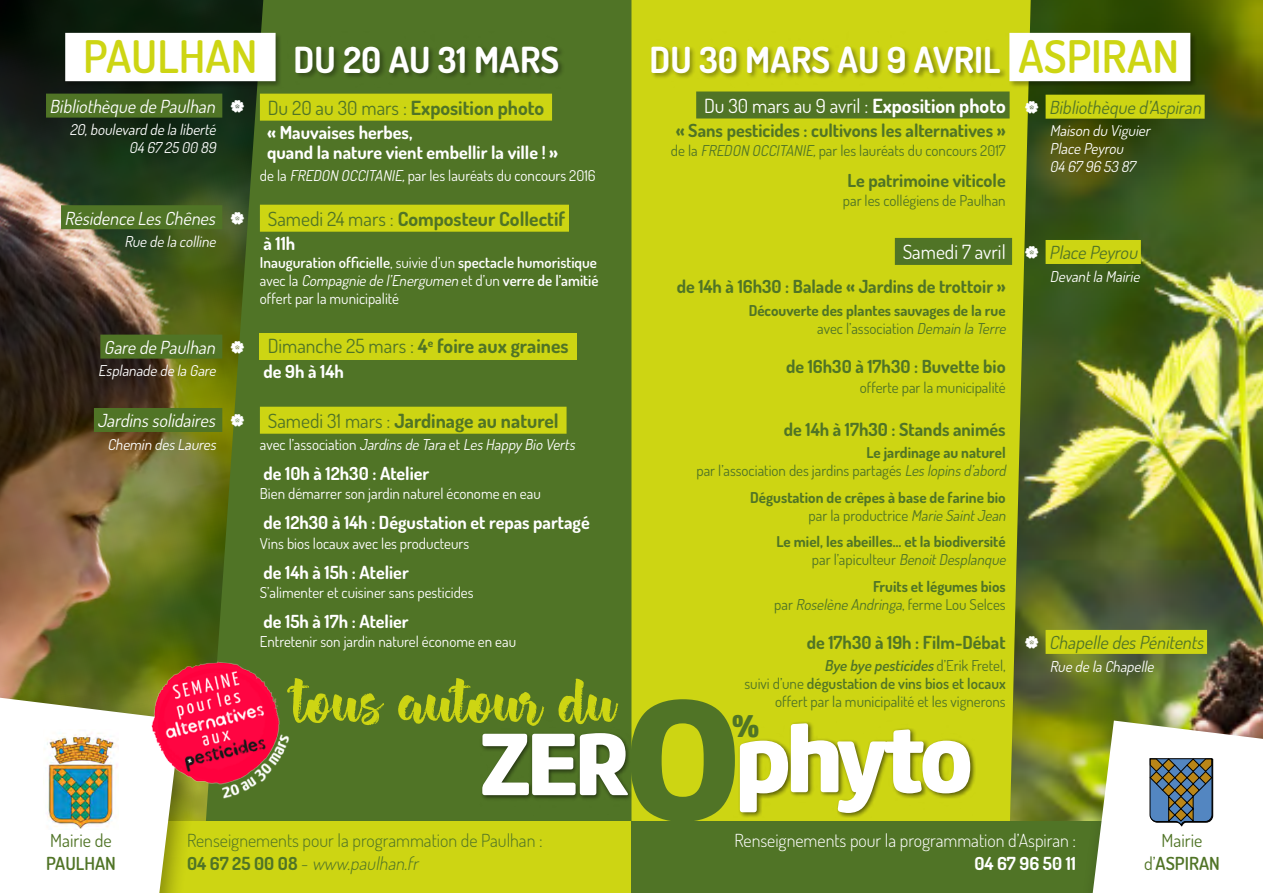
<style>
.page{position:relative;width:1263px;height:893px;background:#fff}
.page>*{position:absolute;margin:0;border:0;box-sizing:border-box;transform-origin:0 0}
.t1{font:97.8px "Amelia Rounded Black";letter-spacing:-.05em;color:#fff}
.t2{font:56.7px "Hensa";color:#cdd513}
.t3{font:700 36px "Dosis";color:#fff}
.t4{font:31.5px "Amelia Rounded Black";color:#507426}
.t5{font:700 19.5px "Dosis";color:#507426}
.t6{font:19.5px "Dosis";color:#fff}
.t7{font:700 18px "Dosis";color:#507426}
.t8{font:700 18px/19.5px "Dosis";color:#fff}
.t9{font:italic 18px "Dosis";letter-spacing:-.01em;color:#fff}
.t10{font:300 18px/22.5px "Dosis";color:#507426}
.t11{font:italic 18px "Dosis";color:#507426}
.t12{font:300 18px "Dosis";color:#fff}
.t13{font:18px/22.5px "Dosis";color:#507426;text-align:center}
.t14{font:600 18px "Dosis";color:#507426}
.t15{font:15px/18px "Dosis";color:#507426;text-align:right}
.t16{font:700 15px/18px "Dosis";color:#507426;text-align:right}
.t17{font:15px "Dosis";color:#fff}
.t18{font:italic 15px/18px "Dosis";letter-spacing:-.005em;color:#fff}
.t19{font:600 15px/18px "Dosis";color:#fff;text-align:justify}
.s1{font-weight:600;font-size:45px;color:#cdd513}
.s2{font-weight:700}
.s3{font-style:italic}
.s4{font-weight:400}
.s5{font-weight:400;font-style:italic}
.s6{font-weight:600;font-style:italic}
.s7{font-weight:600}
.s8{font-style:normal}
.s9{font-size:91.95px}
.s10{font-size:177.45px;color:#507426}
</style>
<div class="page">
<div style="left:0;top:0;width:1263px;height:892px;background:#507426"></div>
<img style="left:1031px;top:0;width:232px;height:821px">
<img style="left:0;top:0;width:263px;height:821px">
<div style="left:631px;top:0;width:400px;height:821px;background:#cdd513"></div>
<div style="left:260px;top:94px;width:292px;height:27px;background:#cdd513"></div>
<div style="left:260px;top:205px;width:309px;height:27px;background:#cdd513"></div>
<div style="left:260px;top:407px;width:306px;height:27px;background:#cdd513"></div>
<div style="left:696px;top:92px;width:313px;height:27px;background:#507426"></div>
<div style="left:895px;top:238px;width:117px;height:27px;background:#507426"></div>
<div style="left:64px;top:32px;width:501px;height:57px;background:#000;opacity:.35"></div>
<div style="left:65px;top:33px;width:211px;height:48px;background:#fff"></div>
<div style="left:651px;top:32px;width:547px;height:57px;background:#000;opacity:.35"></div>
<div style="left:1009px;top:33px;width:181px;height:48px;background:#fff"></div>
<div style="left:0;top:821px;width:1263px;height:72px;background:#cdd513"></div>
<div style="left:631px;top:821px;width:632px;height:72px;background:#507426"></div>
<div style="left:0;top:674px;width:204px;height:219px;background:#000;opacity:.35"></div>
<svg style="left:0;top:698px;width:181px;height:195px;background:#f1f2e4"></svg>
<div style="left:1073px;top:709px;width:190px;height:184px;background:#000;opacity:.35"></div>
<svg style="left:1093px;top:720px;width:170px;height:173px;background:#daddd4"></svg>
<img style="left:44px;top:729px;width:75px;height:100px">
<div style="left:479px;top:720px;width:497px;height:98px;background:#000;opacity:.55"></div>
<img style="left:148px;top:656px;width:142px;height:146px">
<div style="left:1045px;top:95px;width:160px;height:24px;background:#cdd513"></div>
<div style="left:46px;top:94px;width:176px;height:24px;background:#507426"></div>
<div style="left:61px;top:205px;width:161px;height:24px;background:#507426"></div>
<div style="left:100px;top:335px;width:122px;height:24px;background:#507426"></div>
<div style="left:94px;top:408px;width:128px;height:24px;background:#507426"></div>
<div style="left:1045px;top:240px;width:96px;height:24px;background:#cdd513"></div>
<div style="left:1045px;top:630px;width:162px;height:24px;background:#cdd513"></div>
<div style="left:260px;top:333px;width:317px;height:26px;background:#cdd513"></div>
<svg style="left:1025px;top:101px;width:13px;height:13px"></svg>
<svg style="left:231px;top:100px;width:13px;height:13px"></svg>
<svg style="left:231px;top:212px;width:13px;height:12px"></svg>
<svg style="left:231px;top:341px;width:13px;height:13px"></svg>
<svg style="left:231px;top:414px;width:13px;height:13px"></svg>
<svg style="left:1025px;top:246px;width:13px;height:13px"></svg>
<svg style="left:1025px;top:636px;width:13px;height:13px"></svg>
<h3 class="t3" style="left:83px;top:36px;width:478px"><span class="s1">Paulhan</span> Du 20 au 31 mars</h3>
<h3 class="t3" style="left:649px;top:36px;width:531px">Du 30 mars au 9 avril <span class="s1">aspiran</span></h3>
<p class="t9" style="left:50px;top:95px;width:171px">Bibliothèque de Paulhan</p>
<p class="t18" style="left:70px;top:120px;width:151px;text-align:right">20,boulevard de la liberté<br>04 67 25 00 89</p>
<p class="t9" style="left:65px;top:206px;width:156px">Résidence LesChênes</p>
<p class="t18" style="left:124px;top:232px;width:96px">Rue de la colline</p>
<p class="t9" style="left:104px;top:336px;width:117px">Gare de Paulhan</p>
<p class="t18" style="left:98px;top:361px;width:122px">Esplanade de la Gare</p>
<p class="t9" style="left:98px;top:409px;width:123px">Jardinssolidaires</p>
<p class="t18" style="left:107px;top:435px;width:113px">Chemin desLaures</p>
<h3 class="t6" style="left:704px;top:93px;width:303px">Du 30 mars au 9 avril : <span class="s2">Exposition photo</span></h3>
<p class="t7" style="left:676px;top:119px;width:331px">« Sans pesticides : cultivons les alternatives »</p>
<p class="t15" style="left:671px;top:141px;width:336px">de la <span class="s3">FREDON Occitanie,</span>par les lauréats du concours 2017</p>
<p class="t7" style="left:847px;top:168px;width:160px">Le patrimoine viticole</p>
<p class="t15" style="left:843px;top:191px;width:164px">par les collégiens de Paulhan</p>
<h3 class="t6" style="left:903px;top:239px;width:105px">Samedi 7 avril</h3>
<p class="t7" style="left:677px;top:275px;width:330px">de 14h à 16h30 : Balade « Jardins de trottoir »</p>
<p class="t16" style="left:749px;top:301px;width:262px">Découverte des plantes sauvages de la rue <span class="s4">avec l’association</span> <span class="s5">Demain la Terre</span></p>
<p class="t7" style="left:786px;top:355px;width:221px">de 16h30 à 17h30 : Buvette bio</p>
<p class="t15" style="left:860px;top:378px;width:147px">offerte par la municipalité</p>
<p class="t7" style="left:784px;top:418px;width:223px">de 14h à 17h30 : Stands animés</p>
<p class="t15" style="left:696px;top:443px;width:314px"><span class="s2">Le jardinage au naturel<br></span>par l’association des jardins partagés <span class="s3">Leslopinsd’abord</span></p>
<p class="t16" style="left:750px;top:488px;width:260px">Dégustation de crêpes à base de farine bio <span class="s4">par la productrice</span> <span class="s5">Marie SaintJean</span></p>
<p class="t16" style="left:776px;top:532px;width:234px">Le miel, les abeilles… et la biodiversité <span class="s4">par l’apiculteur</span> <span class="s5">BenoitDesplanque</span></p>
<p class="t16" style="left:774px;top:577px;width:233px">Fruits et légumes bios<br><span class="s4">par</span> <span class="s5">Roselène Andringa</span><span class="s4">, ferme Lou Selces</span></p>
<p class="t7" style="left:807px;top:631px;width:200px">de 17h30 à 19h : Film-Débat</p>
<p class="t15" style="left:744px;top:657px;width:263px"><span class="s6">Bye bye pesticides</span> d ’ E r i k Fr e t e l ,<br>suivi d’une <span class="s7">dégustation de vins bios et locaux </span>offert par la municipalité et les vignerons</p>
<h3 class="t5" style="left:268px;top:95px;width:278px"><span class="s4">Du 20 au 30 mars :</span> Exposition photo</h3>
<p class="t8" style="left:267px;top:123px;width:293px">« Mauvaises herbes,<br>quand la nature vient embellir la ville ! »</p>
<p class="t17" style="left:260px;top:166px;width:337px">de la <span class="s3">FREDON Occitanie,</span>par les lauréats du concours 2016</p>
<h3 class="t5" style="left:268px;top:206px;width:299px"><span class="s4">Samedi 24 mars :</span> Composteur Collectif</h3>
<p class="t8" style="left:263px;top:233px;width:33px">à 11h</p>
<p class="t19" style="left:260px;top:253px;width:340px">Inauguration officielle<span class="s4">, suivie d’un</span> spectacle humoristique <span class="s4">avec la</span> <span class="s5">Compagnie de l’Energumen</span> <span class="s4">et d’un</span> verre de l’amitié <span class="s4">offert par la municipalité</span></p>
<h3 class="t5" style="left:268px;top:333px;width:302px"><span class="s4">Dimanche 25 mars :</span> 4<sup>e</sup> foire aux graines</h3>
<p class="t8" style="left:263px;top:361px;width:82px">de 9h à 14h</p>
<h3 class="t5" style="left:268px;top:408px;width:293px"><span class="s4">Samedi 31 mars :</span> Jardinage au naturel</h3>
<p class="t18" style="left:260px;top:435px;width:320px"><span class="s8">avec l’association</span> Jardinsde Tara <span class="s8">et</span> LesHappy Bio Verts</p>
<p class="t8" style="left:263px;top:463px;width:167px">de 10h à 12h30 : Atelier</p>
<p class="t17" style="left:260px;top:484px;width:282px">Bien démarrer son jardin naturel économe en eau</p>
<p class="t8" style="left:263px;top:513px;width:328px">de 12h30 à 14h : Dégustation et repas partagé</p>
<p class="t17" style="left:260px;top:533px;width:211px">Vins bios locaux avec les producteurs</p>
<p class="t8" style="left:263px;top:562px;width:147px">de 14h à 15h : Atelier</p>
<p class="t17" style="left:260px;top:583px;width:215px">S’alimenter et cuisiner sans pesticides</p>
<p class="t8" style="left:263px;top:611px;width:147px">de 15h à 17h : Atelier</p>
<p class="t17" style="left:260px;top:632px;width:258px">Entretenir son jardin naturel économe en eau</p>
<h2 class="t2" style="left:293px;top:676px;width:324px">tous autour du</h2>
<h1 class="t1" style="left:479px;top:696px;width:495px"><span class="s9">ZER</span><span class="s10">O</span>phyto</h1>
<h3 class="t4" style="left:731px;top:706px;width:30px">%</h3>
<p class="t11" style="left:1049px;top:96px;width:157px">Bibliothèque d’Aspiran</p>
<p class="t18" style="left:1050px;top:122px;width:105px">Maison du Viguier<br>Place Peyrou<br>04 67 96 53 87</p>
<p class="t11" style="left:1049px;top:241px;width:94px">Place Peyrou</p>
<p class="t18" style="left:1050px;top:267px;width:95px">Devantla Mairie</p>
<p class="t11" style="left:1049px;top:631px;width:160px">Chapelle desPénitents</p>
<p class="t18" style="left:1050px;top:657px;width:109px">Rue de la Chapelle</p>
<p class="t13" style="left:50px;top:829px;width:63px">Mairie de</p>
<p class="t14" style="left:46px;top:851px;width:71px">Paulhan</p>
<p class="t10" style="left:187px;top:829px;width:357px">Renseignements pour la programmation de Paulhan :<br><span class="s2">04 67 25 0 0 0 8</span> - <span class="s3">www.paulhan.fr</span></p>
<p class="t12" style="left:734px;top:829px;width:343px">Renseignements pour la programmation d’Aspiran :</p>
<p class="t8" style="left:974px;top:853px;width:103px">04 67 96 50 11</p>
<p class="t13" style="left:1144px;top:829px;width:77px">Mairie d’<span class="s7">Aspiran</span></p>
</div>
